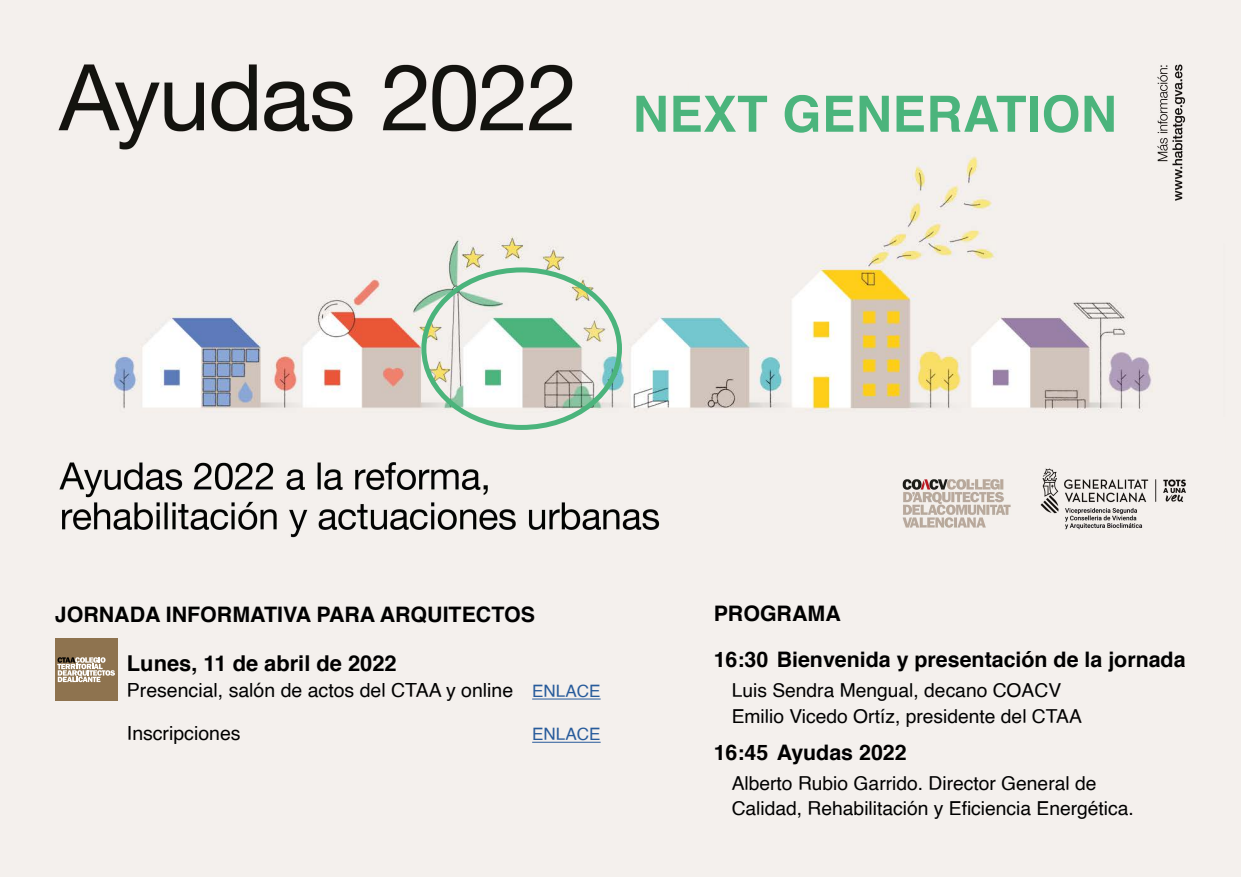
<style>
.page{position:relative;width:1241px;height:877px;background:#fff}
.page>*{position:absolute;margin:0;border:0;box-sizing:border-box;transform-origin:0 0}
.t1{font:700 50px "Helvetica";letter-spacing:.01em;color:#4bb47c}
.t2{font:700 21.85px "Helvetica";color:#000}
.t3{font:700 21.38px/45.3px "Helvetica";color:#000}
.t4{font:19.48px "Helvetica";color:#000}
.t5{font:19.23px/26.1px "Helvetica";color:#000}
.t6{font:17.1px "Helvetica";color:#275b9b}
.s1{font-size:17.1px;color:#275b9b}
</style>
<div class="page">
<div style="left:0;top:0;width:1240px;height:877px;background:#f4f0ed"></div>
<img style="left:58px;top:64px;width:1128px;height:86px">
<img style="left:113px;top:150px;width:1070px;height:267px">
<div style="left:688px;top:79px;width:333px;height:75px;background:#f4f0ed"></div>
<hr style="left:532px;top:699px;width:68px;height:1px;background:#275b9b">
<hr style="left:532px;top:742px;width:68px;height:1px;background:#275b9b">
<img style="left:59px;top:417px;width:1127px;height:121px">
<div style="left:421px;top:267px;width:201px;height:163px;border:5px solid #4bb47c;border-radius:50%"></div>
<div style="left:632px;top:94px;width:484px;height:40px;background:#f4f0ed"></div>
<div style="left:55px;top:639px;width:63px;height:62px;background:#8e734f"></div>
<svg style="left:57px;top:657px;width:58px;height:25px"></svg>
<h1 class="t1" style="left:632px;top:74px;width:485px">NEXT GENERATION</h1>
<p class="t3" style="left:55px;top:592px;width:481px">JORNADA INFORMATIVA PARA ARQUITECTOS</p>
<p class="t2" style="left:127px;top:645px;width:271px">Lunes, 11 de abril de 2022</p>
<p class="t4" style="left:127px;top:675px;width:475px">Presencial, salón de actos del CTAA y online <span class="s1">ENLACE</span></p>
<p class="t4" style="left:127px;top:718px;width:115px">Inscripciones</p>
<p class="t6" style="left:532px;top:721px;width:70px">ENLACE</p>
<p class="t3" style="left:713px;top:592px;width:473px">PROGRAMA<br>16:30 Bienvenida y presentación de la jornada</p>
<p class="t5" style="left:731px;top:678px;width:351px">Luis Sendra Mengual, decano COACV<br>Emilio Vicedo Ortíz, presidente del CTAA</p>
<p class="t3" style="left:713px;top:730px;width:194px">16:45 Ayudas 2022</p>
<p class="t5" style="left:731px;top:771px;width:404px;line-height:25.6px">Alberto Rubio Garrido. Director General de<br>Calidad, Rehabilitación y Eficiencia Energética.</p>
</div>
